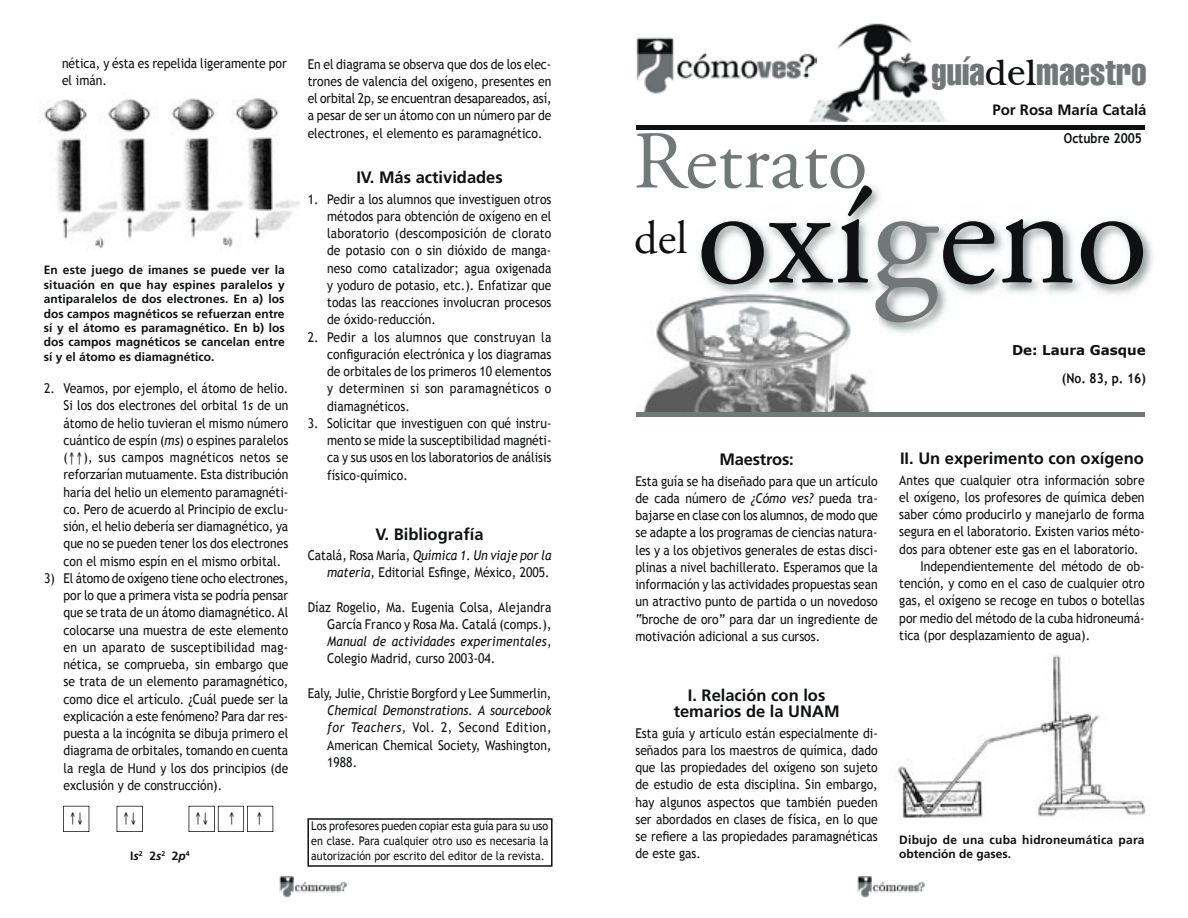
<style>
.page{position:relative;width:1188px;height:918px;background:#fff}
.page>*{position:absolute;margin:0;border:0;box-sizing:border-box;transform-origin:0 0}
.t1{font:149.55px "Adobe Garamond";color:#0e1011}
.t2{font:81.75px "Adobe Garamond";color:#727878}
.t3{font:46.5px "Adobe Garamond";color:#0e1011}
.t4{font:extra-condensed 36px "Helvetica";color:#727878}
.t5{font:700 16.5px/16.5px "Frutiger";color:#0e1011;text-align:center}
.t6{font:700 15px "Frutiger";color:#0e1011}
.t7{font:13.5px/17.2px "Trebuchet MS";color:#0e1011;text-align:justify;scale:.9 1}
.t8{font:700 13.5px "Trebuchet MS";color:#0e1011;scale:.9 1}
.t9{font:700 13.5px "Verdana";color:#0e1011}
.t10{font:700 12px/14.4px "Frutiger";color:#0e1011}
.t11{font:12px/15px "Trebuchet MS";color:#0e1011;text-align:justify;scale:.9 1}
.s1{font-style:italic}
.s2{font-family:"Bookman";font-weight:300;font-stretch:normal;color:#0e1011}
.s3{color:#727878}
</style>
<div class="page">
<img style="left:857px;top:877px;width:68px;height:21px">
<img style="left:279px;top:877px;width:68px;height:21px">
<img style="left:896px;top:655px;width:250px;height:164px">
<svg style="left:307px;top:818px;width:246px;height:49px"></svg>
<img style="left:809px;top:23px;width:139px;height:99px">
<img style="left:636px;top:37px;width:181px;height:59px">
<div style="left:636px;top:125px;width:509px;height:5px;background:#0e1011"></div>
<img style="left:643px;top:300px;width:227px;height:112px">
<img style="left:40px;top:98px;width:260px;height:151px">
<img style="left:699px;top:186px;width:454px;height:147px">
<img style="left:696px;top:286px;width:182px;height:50px">
<div style="left:636px;top:412px;width:509px;height:5px;background:#727878"></div>
<svg style="left:63px;top:806px;width:26px;height:26px"></svg>
<svg style="left:117px;top:806px;width:26px;height:26px"></svg>
<svg style="left:189px;top:806px;width:84px;height:26px"></svg>
<p class="t7" style="left:62px;top:55px;width:251px">nética, y ésta es repelida ligeramente por el imán.</p>
<p class="t10" style="left:44px;top:263px;width:243px;text-align:justify">En este juego de imanes se puede ver la situación en que hay espines paralelos y antiparalelos de dos electrones. En a) los dos campos magnéticos se refuerzan entre sí y el átomo es paramagnético. En b) los dos campos magnéticos se cancelan entre sí y el átomo es diamagnético.</p>
<p class="t7" style="left:64px;top:380px;width:251px;text-indent:-20px">2. Veamos, por ejemplo, el átomo de helio.<br>Si los dos electrones del orbital 1<span class="s1">s</span> de un átomo de helio tuvieran el mismo número cuántico de espín (<span class="s1">ms</span>) o espines paralelos (↑↑), sus campos magnéticos netos se reforzarían mutuamente. Esta distribución haría del helio un elemento paramagnéti&shy;co. Pero de acuerdo al Principio de exclu&shy;sión, el helio debería ser diamagnético, ya que no se pueden tener los dos electrones con el mismo espín en el mismo orbital.</p>
<p class="t7" style="left:64px;top:570px;width:251px;text-indent:-20px">3) El átomo de oxígeno tiene ocho electrones, por lo que a primera vista se podría pensar que se trata de un átomo diamagnético. Al colocarse una muestra de este elemento en un aparato de susceptibilidad mag&shy;nética, se comprueba, sin embargo que se trata de un elemento paramagnético, como dice el artículo. ¿Cuál puede ser la explicación a este fenómeno? Para dar res&shy;puesta a la incógnita se dibuja primero el diagrama de orbitales, tomando en cuenta la regla de Hund y los dos principios (de exclusión y de construcción).</p>
<p class="t10" style="left:130px;top:848px;width:61px">I<span class="s1">s</span><sup>2</sup> 2<span class="s1">s</span><sup>2</sup> 2<span class="s1">p</span><sup>4</sup></p>
<p class="t7" style="left:308px;top:55px;width:272px">En el diagrama se observa que dos de los elec&shy;trones de valencia del oxígeno, presentes en el orbital 2p, se encuentran desapareados, así, a pesar de ser un átomo con un número par de electrones, el elemento es paramagnético.</p>
<p class="t5" style="left:356px;top:169px;width:148px">IV. Más actividades</p>
<p class="t7" style="left:327px;top:190px;width:251px;text-indent:-20px">1. Pedir a los alumnos que investiguen otros métodos para obtención de oxígeno en el laboratorio (descomposición de clorato de potasio con o sin dióxido de manga&shy;neso como catalizador; agua oxigenada y yoduro de potasio, etc.). Enfatizar que todas las reacciones involucran procesos de óxido-reducción.</p>
<p class="t7" style="left:327px;top:328px;width:251px;text-indent:-20px">2. Pedir a los alumnos que construyan la configuración electrónica y los diagramas de orbitales de los primeros 10 elementos y determinen si son paramagnéticos o diamagnéticos.</p>
<p class="t7" style="left:327px;top:415px;width:251px;text-indent:-20px">3. Solicitar que investiguen con qué instru&shy;mento se mide la susceptibilidad magnéti&shy;ca y sus usos en los laboratorios de análisis físico-químico.</p>
<p class="t5" style="left:376px;top:526px;width:109px">V. Bibliografía</p>
<p class="t7" style="left:308px;top:547px;width:272px;text-align:right">Catalá, Rosa María, <span class="s1">Química 1. Un viaje por la materia</span>, Editorial Esfinge, México, 2005.</p>
<p class="t7" style="left:327px;top:598px;width:251px;text-indent:-20px">Díaz Rogelio, Ma. Eugenia Colsa, Alejandra García Franco y Rosa Ma. Catalá (comps.), <span class="s1">Manual de actividades experimentales</span>, Colegio Madrid, curso 2003-04.</p>
<p class="t7" style="left:308px;top:685px;width:272px">Ealy, Julie, Christie Borgford y Lee Summerlin,</p>
<p class="t7" style="left:327px;top:702px;width:251px"><span class="s1">Chemical Demonstrations. A sourcebook for Teachers,</span> Vol. 2, Second Edition, American Chemical Society, Washington, 1988.</p>
<p class="t11" style="left:311px;top:819px;width:265px">Los profesores pueden copiar esta guía para su uso en clase. Para cualquier otro uso es necesaria la autorización por escrito del editor de la revista.</p>
<h3 class="t4" style="left:932px;top:53px;width:217px">guía<span class="s2">del</span>maestro</h3>
<p class="t6" style="left:992px;top:101px;width:156px">Por Rosa María Catalá</p>
<p class="t8" style="left:1064px;top:129px;width:88px">Octubre 2005</p>
<h2 class="t2" style="left:633px;top:118px;width:236px">Retrato</h2>
<h3 class="t3" style="left:634px;top:214px;width:55px">del</h3>
<h1 class="t1" style="left:696px;top:155px;width:453px">oxí<span class="s3">g</span>eno</h1>
<p class="t9" style="left:1012px;top:342px;width:135px">De: Laura Gasque</p>
<p class="t8" style="left:1062px;top:370px;width:95px">(No. 83, p. 16)</p>
<p class="t5" style="left:719px;top:451px;width:76px">Maestros:</p>
<p class="t7" style="left:635px;top:472px;width:271px">Esta guía se ha diseñado para que un artículo de cada número de <span class="s1">¿Cómo ves?</span> pueda tra&shy;bajarse en clase con los alumnos, de modo que se adapte a los programas de ciencias natura&shy;les y a los objetivos generales de estas disci&shy;plinas a nivel bachi llerato. Esperamos que la información y las actividades propuestas sean un atractivo punto de partida o un novedoso “broche de oro” para dar un ingrediente de motivación adicional a sus cursos.</p>
<p class="t5" style="left:674px;top:687px;width:167px">I. Relación con los temarios de la UNAM</p>
<p class="t7" style="left:635px;top:724px;width:271px">Esta guía y artículo están especialmente di&shy;señados para los maestros de química, dado que las propiedades del oxígeno son sujeto de estudio de esta disciplina. Sin embargo, hay algunos aspectos que también pueden ser abordados en clases de física, en lo que se refiere a las propiedades paramagnéticas de este gas.</p>
<p class="t5" style="left:900px;top:450px;width:245px">II. Un experimento con oxígeno</p>
<p class="t7" style="left:899px;top:472px;width:274px">Antes que cualquier otra información sobre</p>
<p class="t7" style="left:899px;top:489px;width:274px">el oxígeno, los profesores de química deben</p>
<p class="t7" style="left:899px;top:506px;width:274px">saber cómo producirlo y manejarlo de forma</p>
<p class="t7" style="left:899px;top:523px;width:274px">segura en el laboratorio. Existen varios méto-</p>
<p class="t7" style="left:899px;top:541px;width:268px">dos para obtener este gas en el laboratorio.</p>
<p class="t7" style="left:921px;top:558px;width:250px">Independientemente del método de ob-</p>
<p class="t7" style="left:899px;top:575px;width:274px">tención, y como en el caso de cualquier otro</p>
<p class="t7" style="left:899px;top:592px;width:274px">gas, el oxígeno se recoge en tubos o botellas</p>
<p class="t7" style="left:899px;top:610px;width:274px">por medio del método de la cuba hidroneumá-</p>
<p class="t7" style="left:899px;top:627px;width:214px">tica (por desplazamiento de agua).</p>
<p class="t10" style="left:899px;top:832px;width:247px">Dibujo de una cuba hidroneumática para obtención de gases.</p>
</div>
